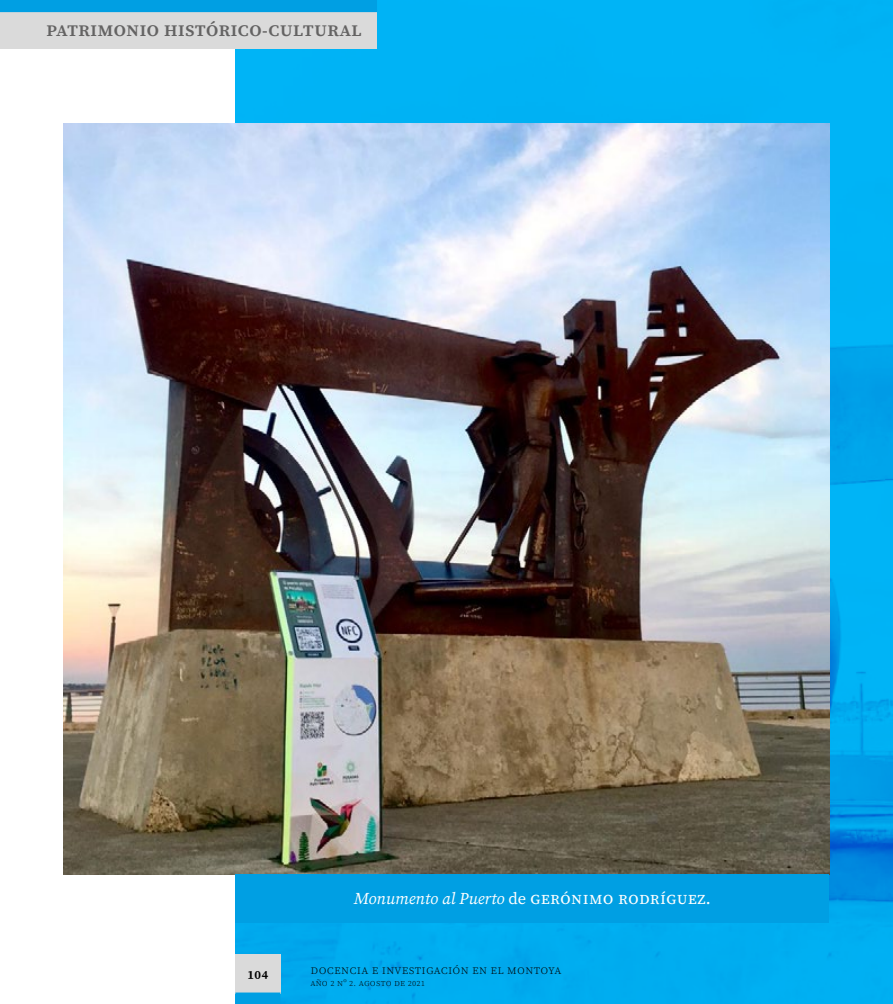
<style>
.page{position:relative;width:893px;height:1004px;background:#fff}
.page>*{position:absolute;margin:0;border:0;box-sizing:border-box;transform-origin:0 0}
.t1{font:600 19.5px "Source Serif Pro";color:#646363}
.t2{font:600 19.5px "Source Serif Pro";color:#000}
.t3{font:italic 16.5px "Source Serif Pro";color:#fff}
.t4{font:16.5px "Source Serif Pro";color:#fff}
.t5{font:300 12px "Source Serif Pro";letter-spacing:.02em;color:#000}
.t6{font:300 9px "Source Serif Pro";letter-spacing:.02em;color:#000}
.s1{font-style:normal}
</style>
<div class="page">
<img style="left:235px;top:0;width:658px;height:1003px">
<img style="left:64px;top:124px;width:765px;height:750px">
<div style="left:235px;top:874px;width:594px;height:48px;background:#009fe3"></div>
<div style="left:235px;top:953px;width:45px;height:40px;background:#dadada"></div>
<div style="left:235px;top:992px;width:45px;height:11px;background:#009fe3"></div>
<div style="left:0;top:9px;width:377px;height:39px;background:#dadada"></div>
<div style="left:0;top:0;width:377px;height:12px;background:#009fe3"></div>
<h1 class="t1" style="left:46px;top:16px;width:317px">Patrimonio histórico-cultural</h1>
<h1 class="t2" style="left:247px;top:966px;width:23px">104</h1>
<h2 class="t3" style="left:354px;top:887px;width:286px">Monumento al Puerto <span class="s1">DE GER ÓNI MO RODR</span></h2>
<h2 class="t4" style="left:660px;top:887px;width:17px">ÍGUEZ</h2>
<h2 class="t4" style="left:706px;top:887px;width:6px">.</h2>
<p class="t5" style="left:310px;top:961px;width:252px">docencia e investigación en el montoya</p>
<p class="t6" style="left:310px;top:976px;width:116px">año 2 nº 2. agosto de 2021</p>
</div>
